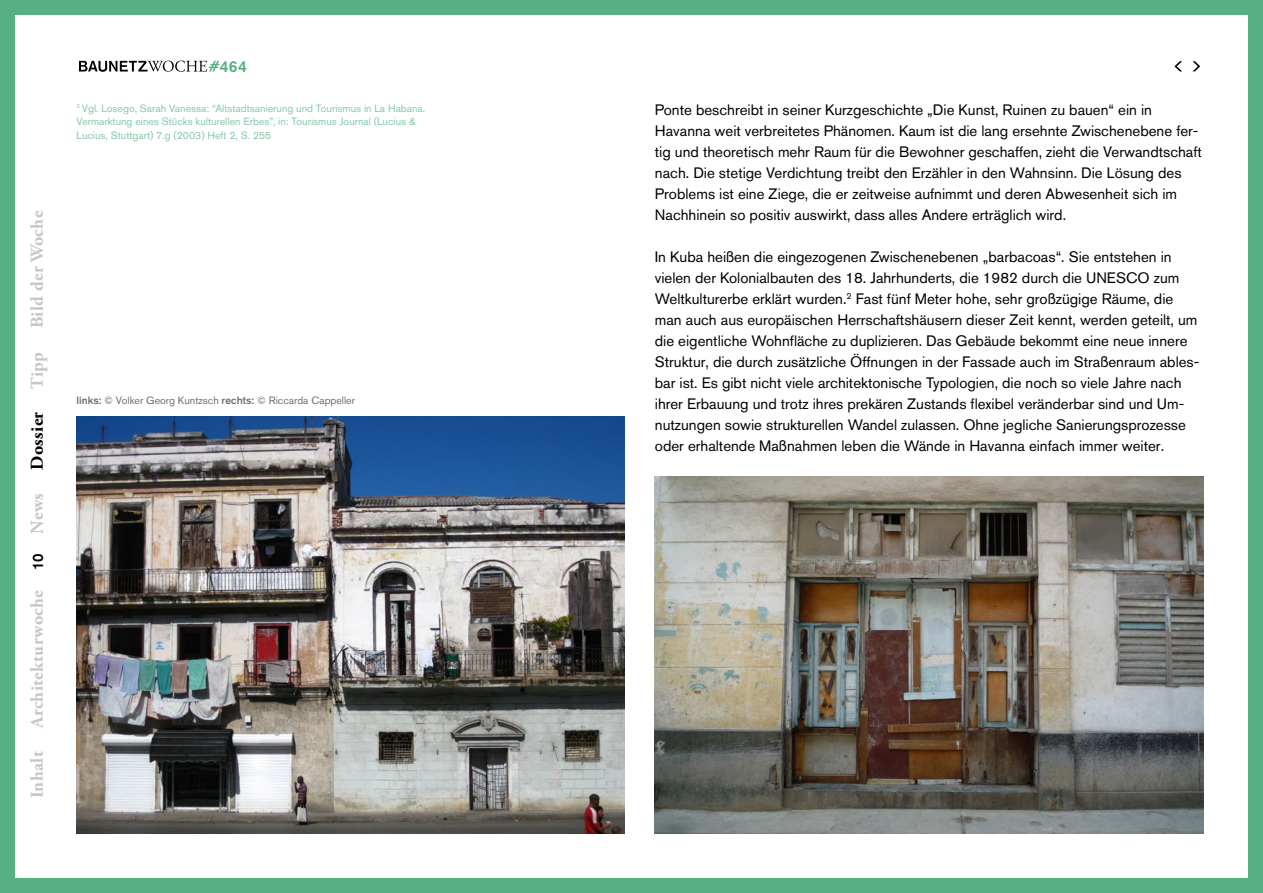
<style>
.page{position:relative;width:1263px;height:893px;background:#fff}
.page>*{position:absolute;margin:0;border:0;box-sizing:border-box;transform-origin:0 0}
.t1{font:700 18px "Adobe Garamond Pro";letter-spacing:.02em;color:#c6c6c6}
.t2{font:700 18px "Adobe Garamond Pro";letter-spacing:.02em;color:#000}
.t3{font:500 15.75px "Akzidenz Grotesk BQ";color:#55b082}
.t4{font:15px/21px "Akzidenz Grotesk BQ";color:#000}
.t5{font:500 15px "Akzidenz Grotesk BQ";color:#000}
.t6{font:10.5px/13.5px "Akzidenz Grotesk BQ";color:#88c8a8}
.t7{font:10.5px "Akzidenz Grotesk BQ";color:#706f6f}
.s1{font-weight:500}
</style>
<div class="page">
<div style="left:0;top:0;width:1263px;height:893px;border:15px solid #55b082"></div>
<svg style="left:1192px;top:61px;width:8px;height:10px"></svg>
<svg style="left:1174px;top:61px;width:8px;height:10px"></svg>
<img style="left:655px;top:476px;width:548px;height:357px">
<img style="left:76px;top:417px;width:549px;height:416px">
<svg style="left:79px;top:61px;width:140px;height:11px"></svg>
<p class="t1" style="left:27px;top:328px;width:119px;rotate:-90deg">Bild der Woche</p>
<p class="t1" style="left:27px;top:389px;width:38px;rotate:-90deg">Tipp</p>
<p class="t2" style="left:27px;top:470px;width:59px;rotate:-90deg">Dossier</p>
<p class="t1" style="left:27px;top:534px;width:42px;rotate:-90deg">News</p>
<p class="t5" style="left:29px;top:570px;width:18px;rotate:-90deg">10</p>
<p class="t1" style="left:27px;top:728px;width:139px;rotate:-90deg">Architekturwoche</p>
<p class="t1" style="left:27px;top:798px;width:49px;rotate:-90deg">Inhalt</p>
<p class="t3" style="left:220px;top:56px;width:29px">464</p>
<p class="t6" style="left:77px;top:101px;width:350px"><sup>2</sup> Vgl. Losego, Sarah Vanessa: “Altstadtsanierung und Tourismus in La Habana.<br>Vermarktung eines Stücks kulturellen Erbes”, in: Tourismus Journal (Lucius &amp;<br>Lucius, Stuttgart) 7.g (2003) Heft 2, S. 255</p>
<p class="t7" style="left:77px;top:394px;width:280px"><span class="s1">links:</span> © Volker Georg Kuntzsch <span class="s1">rechts:</span> © Riccarda Cappeller</p>
<p class="t4" style="left:655px;top:99px;width:548px">Ponte beschreibt in seiner Kurzgeschichte „Die Kunst, Ruinen zu bauen“ ein in Havanna weit verbreitetes Phänomen. Kaum ist die lang ersehnte Zwischenebene fer&shy;tig und theoretisch mehr Raum für die Bewohner geschaffen, zieht die Verwandtschaft nach. Die stetige Verdichtung treibt den Erzähler in den Wahnsinn. Die Lösung des Problems ist eine Ziege, die er zeitweise aufnimmt und deren Abwesenheit sich im Nachhinein so positiv auswirkt, dass alles Andere erträglich wird.</p>
<p class="t4" style="left:655px;top:246px;width:546px">In Kuba heißen die eingezogenen Zwischenebenen „barbacoas“. Sie entstehen in vielen der Kolonialbauten des 18. Jahrhunderts, die 1982 durch die UNESCO zum Weltkulturerbe erklärt wurden.<sup>2</sup> Fast fünf Meter hohe, sehr großzügige Räume, die man auch aus europäischen Herrschaftshäusern dieser Zeit kennt, werden geteilt, um die eigentliche Wohnfläche zu duplizieren. Das Gebäude bekommt eine neue innere Struktur, die durch zusätzliche Öffnungen in der Fassade auch im Straßenraum ables&shy;bar ist. Es gibt nicht viele architektonische Typologien, die noch so viele Jahre nach ihrer Erbauung und trotz ihres prekären Zustands flexibel veränderbar sind und Um&shy;nutzungen sowie strukturellen Wandel zulassen. Ohne jegliche Sanierungsprozesse oder erhaltende Maßnahmen leben die Wände in Havanna einfach immer weiter.</p>
</div>
